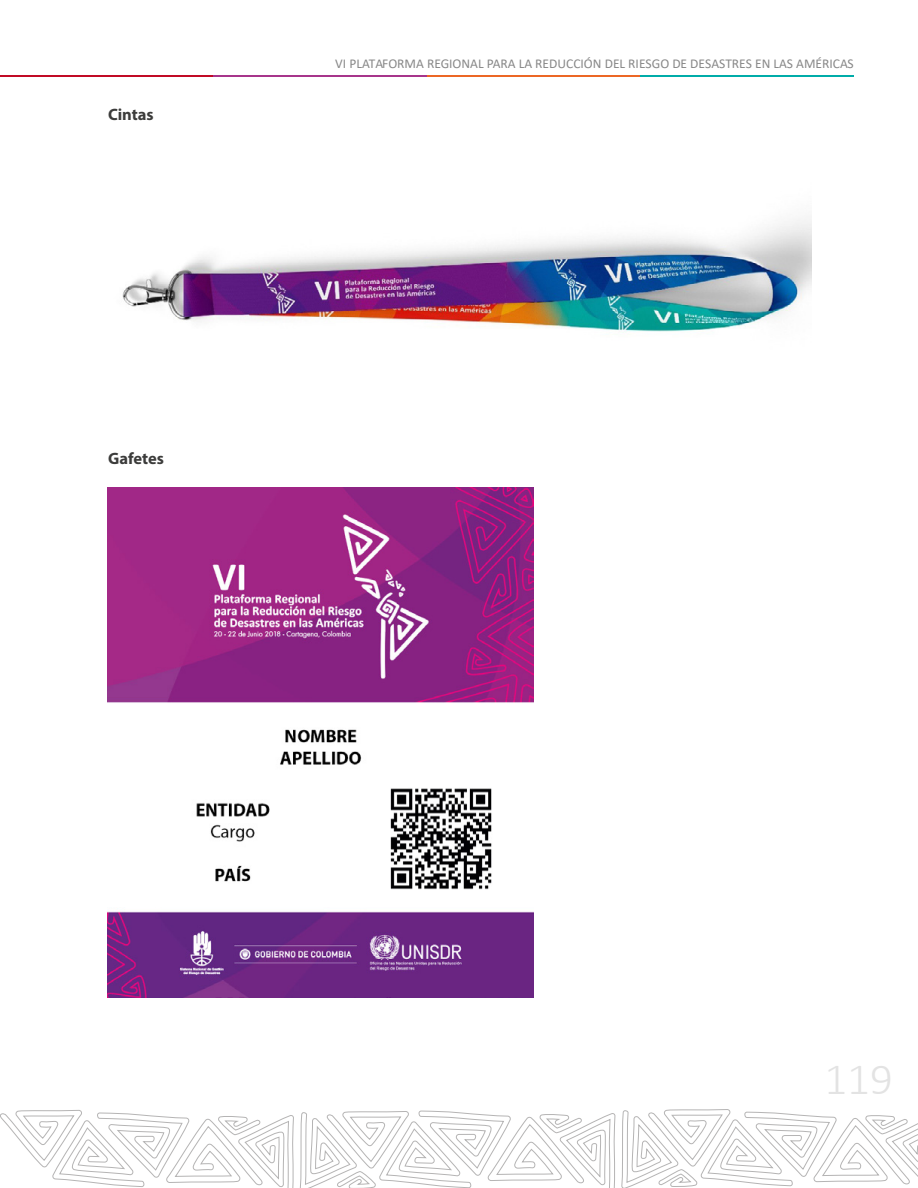
<style>
.page{position:relative;width:918px;height:1188px;background:#fff}
.page>*{position:absolute;margin:0;border:0;box-sizing:border-box;transform-origin:0 0}
.t1{font:300 45px "Calibri";color:#e3e3e3}
.t2{font:700 16.5px "Myriad Pro";color:#3c3c3b}
.t3{font:13.5px "Calibri";color:#878787}
</style>
<div class="page">
<hr style="left:0;top:75px;width:214px;height:2px;background:#c10a25">
<hr style="left:214px;top:75px;width:213px;height:2px;background:#a7358b">
<hr style="left:427px;top:75px;width:214px;height:2px;background:#ec6725">
<hr style="left:641px;top:75px;width:213px;height:2px;background:#00aca9">
<svg style="left:0;top:1109px;width:918px;height:79px"></svg>
<img style="left:122px;top:219px;width:689px;height:114px">
<img style="left:108px;top:487px;width:425px;height:511px">
<p class="t2" style="left:108px;top:104px;width:47px">Cintas</p>
<p class="t2" style="left:108px;top:448px;width:58px">Gafetes</p>
<p class="t3" style="left:335px;top:55px;width:520px">VI PLATAFORMA REGIONAL PARA LA REDUCCIÓN DEL RIESGO DE DESASTRES EN LAS AMÉRICAS</p>
<h1 class="t1" style="left:824px;top:1051px;width:70px">119</h1>
</div>
